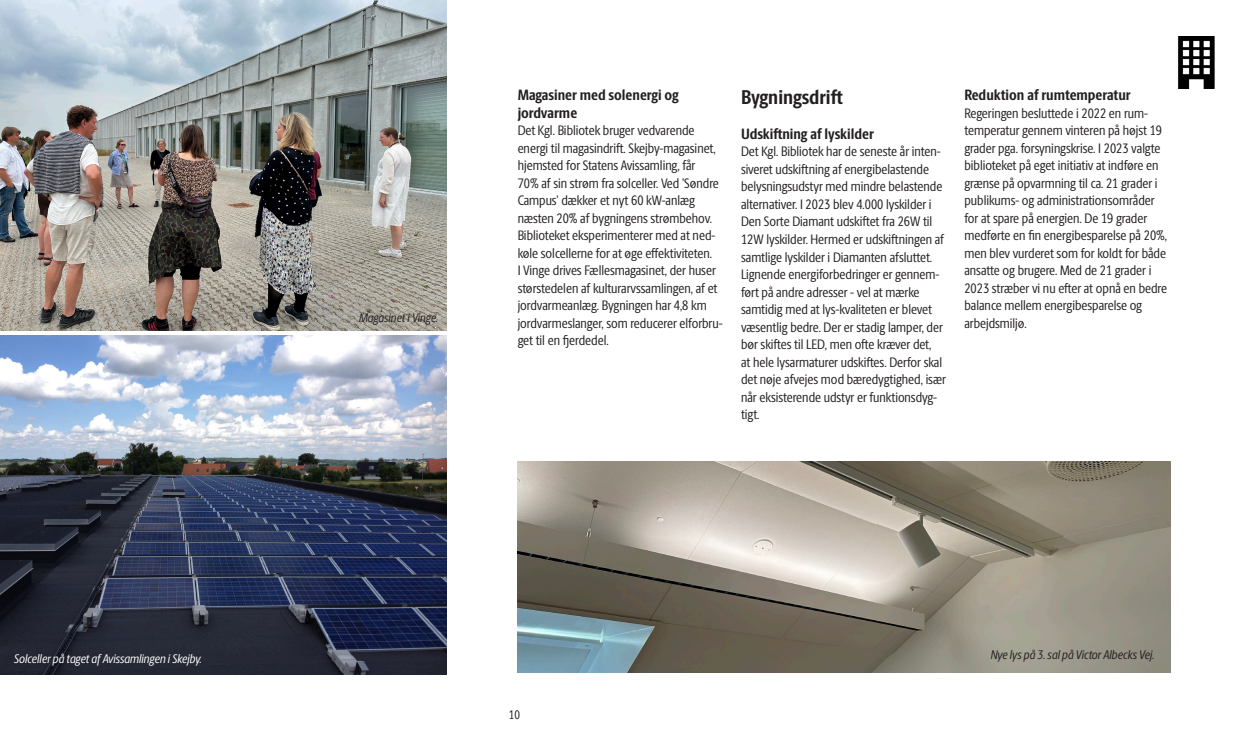
<style>
.page{position:relative;width:1241px;height:745px;background:#fff}
.page>*{position:absolute;margin:0;border:0;box-sizing:border-box;transform-origin:0 0}
.t1{font:700 20px "Berlingske Sans Cn";color:#231f20}
.t2{font:700 15px/17.5px "Berlingske Sans Cn";color:#231f20}
.t3{font:13.75px/17.5px "Berlingske Sans Cn";color:#231f20}
.t4{font:italic 12.5px "Berlingske Sans Cn";letter-spacing:-.005em;color:#231f20}
.t5{font:italic 12.5px "Berlingske Sans Cn";color:#fff}
.t6{font:12.5px "Berlingske Sans Cn";color:#231f20}
</style>
<div class="page">
<img style="left:1178px;top:37px;width:37px;height:52px">
<img style="left:0;top:0;width:446px;height:330px">
<img style="left:0;top:335px;width:446px;height:338px">
<img style="left:517px;top:461px;width:652px;height:211px">
<p class="t4" style="left:359px;top:308px;width:81px">Magasinet i Vinge.</p>
<p class="t2" style="left:517px;top:86px;width:162px">Magasiner med solenergi og jordvarme</p>
<p class="t3" style="left:517px;top:121px;width:206px">Det Kgl. Bibliotek bruger vedvarende energi til magasindrift. Skejby-magasinet, hjemsted for Statens Avissamling, får<br>70% af sin strøm fra solceller. Ved ’Søndre Campus’ dækker et nyt 60 kW-anlæg næsten 20% af bygningens strømbehov.<br>Biblioteket eksperimenterer med at ned&shy;køle solcellerne for at øge effektiviteten.<br>I Vinge drives Fællesmagasinet, der huser størstedelen af kulturarvssamlingen, af et jordvarmeanlæg. Bygningen har 4,8 km jordvarmeslanger, som reducerer elforbru&shy;get til en fjerdedel.</p>
<h1 class="t1" style="left:741px;top:82px;width:103px">Bygningsdrift</h1>
<p class="t2" style="left:741px;top:125px;width:134px">Udskiftning af lyskilder</p>
<p class="t3" style="left:741px;top:142px;width:206px">Det Kgl. Bibliotek har de seneste år inten&shy;siveret udskiftning af energibelastende belysningsudstyr med mindre belastende alternativer. I 2023 blev 4.000 lyskilder i Den Sorte Diamant udskiftet fra 26W til 12W lyskilder. Hermed er udskiftningen af samtlige lyskilder i Diamanten afsluttet.<br>Lignende energiforbedringer er gennem&shy;ført på andre adresser - vel at mærke samtidig med at lys-kvaliteten er blevet væsentlig bedre. Der er stadig lamper, der bør skiftes til LED, men ofte kræver det,<br>at hele lysarmaturer udskiftes. Derfor skal det nøje afvejes mod bæredygtighed, især når eksisterende udstyr er funktionsdyg&shy;tigt.</p>
<p class="t2" style="left:964px;top:86px;width:168px">Reduktion af rumtemperatur</p>
<p class="t3" style="left:964px;top:104px;width:204px">Regeringen besluttede i 2022 en rum&shy;temperatur gennem vinteren på højst 19 grader pga. forsyningskrise. I 2023 valgte biblioteket på eget initiativ at indføre en grænse på opvarmning til ca. 21 grader i publikums- og administrationsområder for at spare på energien. De 19 grader medførte en fin energibesparelse på 20%, men blev vurderet som for koldt for både ansatte og brugere. Med de 21 grader i 2023 stræber vi nu efter at opnå en bedre balance mellem energibesparelse og arbejdsmiljø.</p>
<p class="t5" style="left:14px;top:649px;width:189px">Solceller på taget af Avissamlingen i Skejby.</p>
<p class="t4" style="left:990px;top:645px;width:165px">Nye lys på 3. sal på Victor Albecks Vej.</p>
<p class="t6" style="left:508px;top:705px;width:13px">10</p>
</div>
